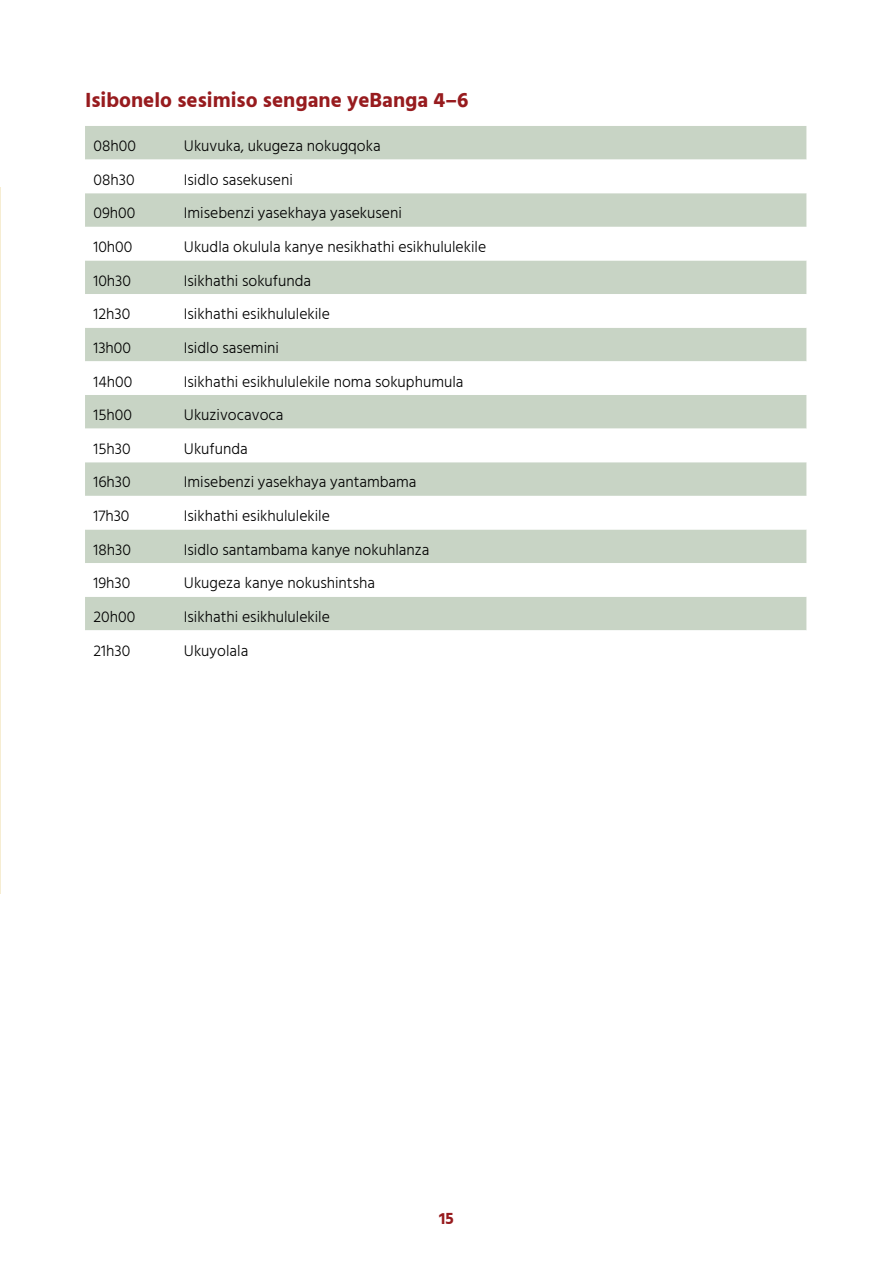
<style>
.page{position:relative;width:893px;height:1263px;background:#fff}
.page>*{position:absolute;margin:0;border:0;box-sizing:border-box;transform-origin:0 0}
.t1{font:700 21px "Hind";color:#971b1e}
.t2{font:700 16.5px "Hind";color:#971b1e}
.t3{font:300 15.75px "Hind";color:#000}
</style>
<div class="page">
<hr style="left:0;top:187px;width:1px;height:707px;background:#f6edd2">
<div style="left:85px;top:126px;width:721px;height:34px;background:#c8d4c5"></div>
<svg style="left:85px;top:193px;width:721px;height:437px;fill:#c8d4c5"></svg>
<h1 class="t1" style="left:85px;top:88px;width:385px">Isibonelo sesimiso sengane yeBanga 4–6</h1>
<p class="t3" style="left:94px;top:135px;width:44px">08h00</p>
<p class="t3" style="left:184px;top:135px;width:198px">Ukuvuka, ukugeza nokugqoka</p>
<p class="t3" style="left:94px;top:169px;width:43px">08h30</p>
<p class="t3" style="left:184px;top:169px;width:111px">Isidlo sasekuseni</p>
<p class="t3" style="left:94px;top:203px;width:43px">09h00</p>
<p class="t3" style="left:184px;top:203px;width:219px">Imisebenzi yasekhaya yasekuseni</p>
<p class="t3" style="left:94px;top:236px;width:40px">10h00</p>
<p class="t3" style="left:184px;top:236px;width:304px">Ukudla okulula kanye nesikhathi esikhululekile</p>
<p class="t3" style="left:94px;top:270px;width:39px">10h30</p>
<p class="t3" style="left:184px;top:270px;width:129px">Isikhathi sokufunda</p>
<p class="t3" style="left:94px;top:304px;width:38px">12h30</p>
<p class="t3" style="left:184px;top:304px;width:148px">Isikhathi esikhululekile</p>
<p class="t3" style="left:94px;top:337px;width:39px">13h00</p>
<p class="t3" style="left:184px;top:337px;width:97px">Isidlo sasemini</p>
<p class="t3" style="left:94px;top:371px;width:40px">14h00</p>
<p class="t3" style="left:184px;top:371px;width:281px">Isikhathi esikhululekile noma sokuphumula</p>
<p class="t3" style="left:94px;top:404px;width:40px">15h00</p>
<p class="t3" style="left:184px;top:404px;width:101px">Ukuzivocavoca</p>
<p class="t3" style="left:94px;top:438px;width:39px">15h30</p>
<p class="t3" style="left:184px;top:438px;width:65px">Ukufunda</p>
<p class="t3" style="left:94px;top:472px;width:39px">16h30</p>
<p class="t3" style="left:184px;top:472px;width:234px">Imisebenzi yasekhaya yantambama</p>
<p class="t3" style="left:94px;top:505px;width:37px">17h30</p>
<p class="t3" style="left:184px;top:505px;width:148px">Isikhathi esikhululekile</p>
<p class="t3" style="left:94px;top:539px;width:39px">18h30</p>
<p class="t3" style="left:184px;top:539px;width:247px">Isidlo santambama kanye nokuhlanza</p>
<p class="t3" style="left:94px;top:573px;width:38px">19h30</p>
<p class="t3" style="left:184px;top:573px;width:193px">Ukugeza kanye nokushintsha</p>
<p class="t3" style="left:94px;top:606px;width:43px">20h00</p>
<p class="t3" style="left:184px;top:606px;width:148px">Isikhathi esikhululekile</p>
<p class="t3" style="left:94px;top:640px;width:38px">21h30</p>
<p class="t3" style="left:184px;top:640px;width:66px">Ukuyolala</p>
<p class="t2" style="left:439px;top:1209px;width:16px">15</p>
</div>
